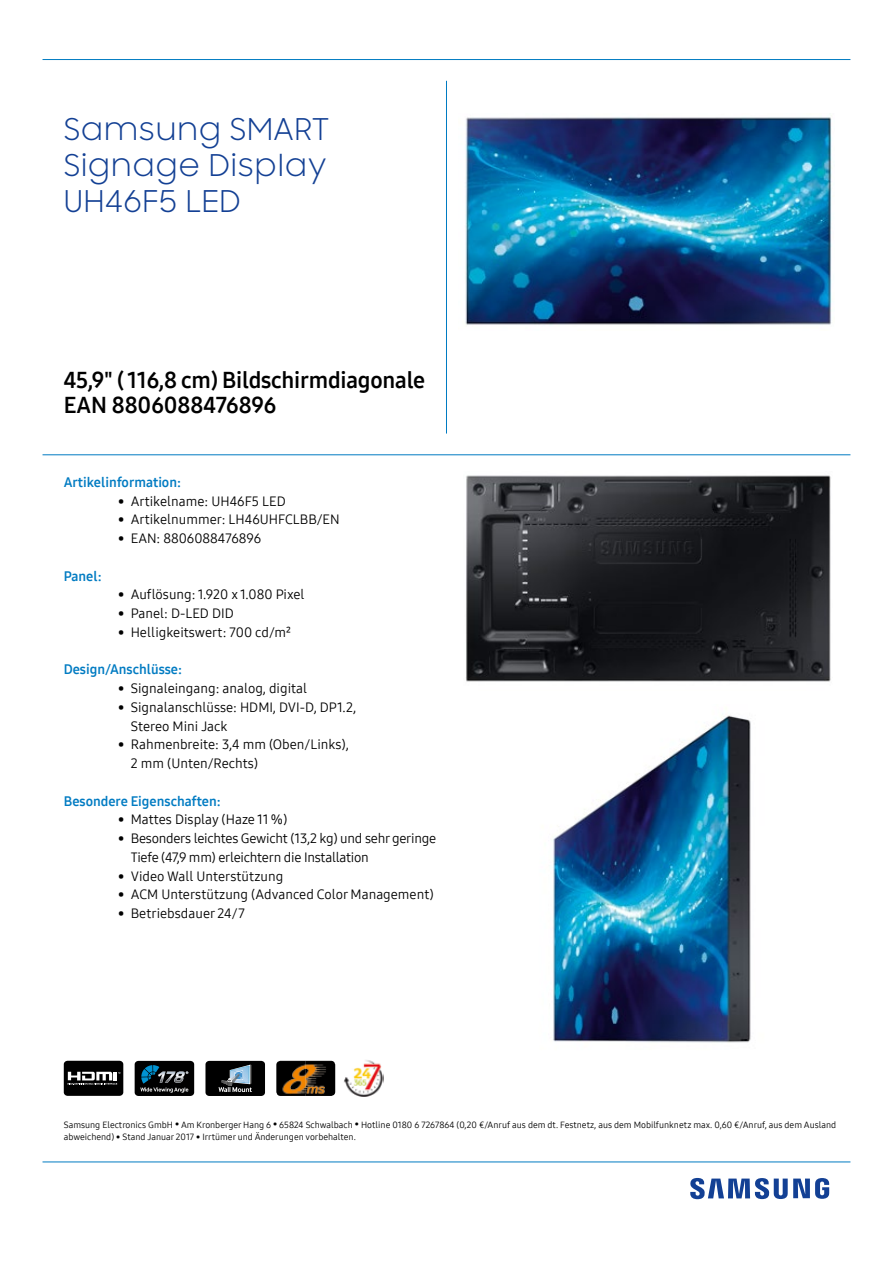
<style>
.page{position:relative;width:893px;height:1263px;background:#fff}
.page>*{position:absolute;margin:0;border:0;box-sizing:border-box;transform-origin:0 0}
.t1{font:30px/36px "Samsung Sharp Sans";letter-spacing:.015em;color:#134094;text-align:justify}
.t2{font:22.5px/25.2px "Samsung One 700";letter-spacing:-.01em;color:#000}
.t3{font:13.5px/18.8px "Samsung One 400";color:#000}
.t4{font:13.5px/18.8px "Samsung One 400";letter-spacing:-.02em;color:#000}
.t5{font:13.5px "Samsung One 700";color:#007bc2}
.t6{font:9px/12.8px "Samsung One 400";color:#000}
</style>
<div class="page">
<svg style="left:690px;top:1178px;width:139px;height:21px"></svg>
<hr style="left:43px;top:1161px;width:807px;height:1px;background:#007bc2">
<img style="left:465px;top:117px;width:367px;height:208px">
<hr style="left:43px;top:454px;width:807px;height:1px;background:#007bc2">
<hr style="left:446px;top:81px;width:1px;height:352px;background:#007bc2">
<img style="left:466px;top:475px;width:365px;height:207px">
<img style="left:553px;top:715px;width:198px;height:328px">
<hr style="left:43px;top:59px;width:807px;height:1px;background:#007bc2">
<div style="left:205px;top:1061px;width:60px;height:35px;background:#000;border-radius:4px"></div>
<svg style="left:219px;top:1065px;width:33px;height:27px"></svg>
<img style="left:344px;top:1060px;width:40px;height:36px">
<div style="left:135px;top:1061px;width:59px;height:35px;background:#000;border-radius:4px"></div>
<svg style="left:140px;top:1065px;width:48px;height:28px"></svg>
<img style="left:276px;top:1061px;width:59px;height:35px">
<div style="left:64px;top:1061px;width:59px;height:35px;background:#000;border-radius:4px"></div>
<svg style="left:68px;top:1072px;width:52px;height:13px"></svg>
<h1 class="t1" style="left:64px;top:110px;width:268px">Samsung SMART Signage Display UH46F5 LED</h1>
<h2 class="t2" style="left:64px;top:367px;width:363px">45,9" ( 116,8 cm) Bildschirmdiagonale<br>EAN 8806088476896</h2>
<p class="t5" style="left:64px;top:473px;width:119px">Artikelinformation:</p>
<p class="t3" style="left:118px;top:491px;width:169px">• Artikelname: UH46F5 LED</p>
<p class="t3" style="left:118px;top:510px;width:223px">• Artikelnummer: LH46UHFCLBB/EN</p>
<p class="t3" style="left:118px;top:529px;width:145px">• EAN: 8806088476896</p>
<p class="t5" style="left:64px;top:567px;width:39px">Panel:</p>
<p class="t3" style="left:118px;top:585px;width:188px">• Auflösung: 1.920 x 1.080 Pixel</p>
<p class="t3" style="left:118px;top:604px;width:117px">• Panel: D-LED DID</p>
<p class="t3" style="left:118px;top:622px;width:174px">• Helligkeitswert: 700 cd/m²</p>
<p class="t5" style="left:64px;top:660px;width:120px">Design/Anschlüsse:</p>
<p class="t3" style="left:118px;top:679px;width:191px">• Signaleingang: analog, digital</p>
<p class="t3" style="left:131px;top:697px;width:227px;text-indent:-13px">• Signalanschlüsse: HDMI, DVI-D, DP1.2,<br>Stereo Mini Jack</p>
<p class="t3" style="left:131px;top:735px;width:220px;text-indent:-13px">• Rahmenbreite: 3,4 mm (Oben/Links),<br>2 mm (Unten/Rechts)</p>
<p class="t5" style="left:64px;top:792px;width:158px">Besondere Eigenschaften:</p>
<p class="t3" style="left:118px;top:810px;width:171px">• Mattes Display (Haze 11 %)</p>
<p class="t4" style="left:131px;top:829px;width:307px;text-indent:-13px">• Besonders leichtes Gewicht (13,2 kg) und sehr geringe<br>Tiefe (47,9 mm) erleichtern die Installation</p>
<p class="t3" style="left:118px;top:866px;width:167px">• Video Wall Unterstützung</p>
<p class="t3" style="left:118px;top:885px;width:317px">• ACM Unterstützung (Advanced Color Management)</p>
<p class="t3" style="left:118px;top:904px;width:128px">• Betriebsdauer 24/7</p>
<p class="t6" style="left:64px;top:1118px;width:774px">Samsung Electronics GmbH • Am Kronberger Hang 6 • 65824 Schwalbach • Hotline 0180 6 7267864 (0,20 €/Anruf aus dem dt. Festnetz, aus dem Mobilfunknetz max. 0,60 €/Anruf, aus dem Ausland abweichend) • Stand Januar 2017 • Irrtümer und Änderungen vorbehalten.</p>
</div>
